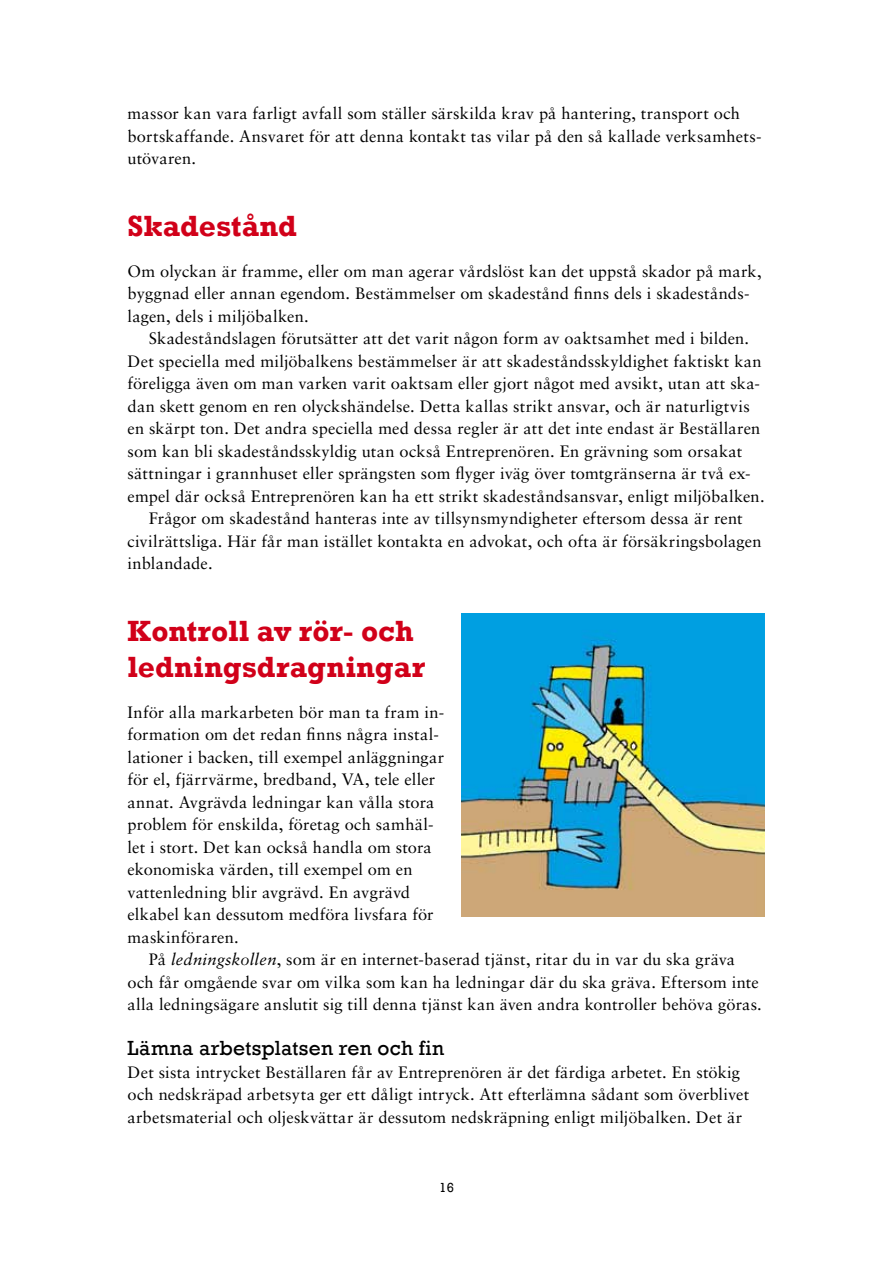
<style>
.page{position:relative;width:893px;height:1263px;background:#fff}
.page>*{position:absolute;margin:0;border:0;box-sizing:border-box;transform-origin:0 0}
.t1{font:700 30px/36px "Rockwell";color:#d10019}
.t2{font:21px "Rockwell";letter-spacing:.015em;color:#000}
.t3{font:16.5px/22.5px "Sabon";letter-spacing:.01em;color:#000}
.t4{font:13.5px "Rockwell";color:#000}
.s1{font-style:italic}
</style>
<div class="page">
<img style="left:461px;top:613px;width:303px;height:303px">
<p class="t3" style="left:128px;top:102px;width:636px">massor kan vara farligt avfall som ställer särskilda krav på hantering, transport och bortskaffande. Ansvaret för att denna kontakt tas vilar på den så kallade verksamhets&shy;utövaren.</p>
<h1 class="t1" style="left:128px;top:208px;width:171px">Skadestånd</h1>
<p class="t3" style="left:128px;top:259px;width:636px">Om olyckan är framme, eller om man agerar vårdslöst kan det uppstå skador på mark, byggnad eller annan egendom. Bestämmelser om skadestånd finns dels i skadestånds&shy;lagen, dels i miljöbalken.</p>
<p class="t3" style="left:149px;top:327px;width:602px">Skadeståndslagen förutsätter att det varit någon form av oaktsamhet med i bilden.</p>
<p class="t3" style="left:128px;top:349px;width:636px">Det speciella med miljöbalkens bestämmelser är att skadeståndsskyldighet faktiskt kan</p>
<p class="t3" style="left:128px;top:372px;width:634px">föreligga även om man varken varit oaktsam eller gjort något med avsikt, utan att ska-</p>
<p class="t3" style="left:128px;top:394px;width:624px">dan skett genom en ren olyckshändelse. Detta kallas strikt ansvar, och är naturligtvis</p>
<p class="t3" style="left:128px;top:417px;width:634px">en skärpt ton. Det andra speciella med dessa regler är att det inte endast är Beställaren</p>
<p class="t3" style="left:128px;top:439px;width:616px">som kan bli skadeståndsskyldig utan också Entreprenören. En grävning som orsakat</p>
<p class="t3" style="left:128px;top:462px;width:625px">sättningar i grannhuset eller sprängsten som flyger iväg över tomtgränserna är två ex-</p>
<p class="t3" style="left:128px;top:484px;width:638px">empel där också Entreprenören kan ha ett strikt skadeståndsansvar, enligt miljöbalken.</p>
<p class="t3" style="left:149px;top:507px;width:595px">Frågor om skadestånd hanteras inte av tillsynsmyndigheter eftersom dessa är rent</p>
<p class="t3" style="left:128px;top:529px;width:635px">civilrättsliga. Här får man istället kontakta en advokat, och ofta är försäkringsbolagen</p>
<p class="t3" style="left:128px;top:552px;width:87px">inblandade.</p>
<h1 class="t1" style="left:128px;top:613px;width:299px">Kontroll av rör- och ledningsdragningar</h1>
<p class="t3" style="left:128px;top:700px;width:318px">Inför alla markarbeten bör man ta fram in&shy;formation om det redan finns några instal&shy;lationer i backen, till exempel anläggningar för el, fjärrvärme, bredband, VA, tele eller annat. Avgrävda ledningar kan vålla stora problem för enskilda, företag och samhäl&shy;let i stort. Det kan också handla om stora ekonomiska värden, till exempel om en vattenledning blir avgrävd. En avgrävd elkabel kan dessutom medföra livsfara för maskinföraren.</p>
<p class="t3" style="left:128px;top:948px;width:636px;text-align:center">På <span class="s1">ledningskollen</span>, som är en internet-baserad tjänst, ritar du in var du ska gräva<br>och får omgående svar om vilka som kan ha ledningar där du ska gräva. Eftersom inte alla ledningsägare anslutit sig till denna tjänst kan även andra kontroller behöva göras.</p>
<p class="t2" style="left:128px;top:1036px;width:318px">Lämna arbetsplatsen ren och fin</p>
<p class="t3" style="left:128px;top:1060px;width:623px">Det sista intrycket Beställaren får av Entreprenören är det färdiga arbetet. En stökig och nedskräpad arbetsyta ger ett dåligt intryck. Att efterlämna sådant som överblivet arbetsmaterial och oljeskvättar är dessutom nedskräpning enligt miljöbalken. Det är</p>
<p class="t4" style="left:439px;top:1179px;width:16px">16</p>
</div>
